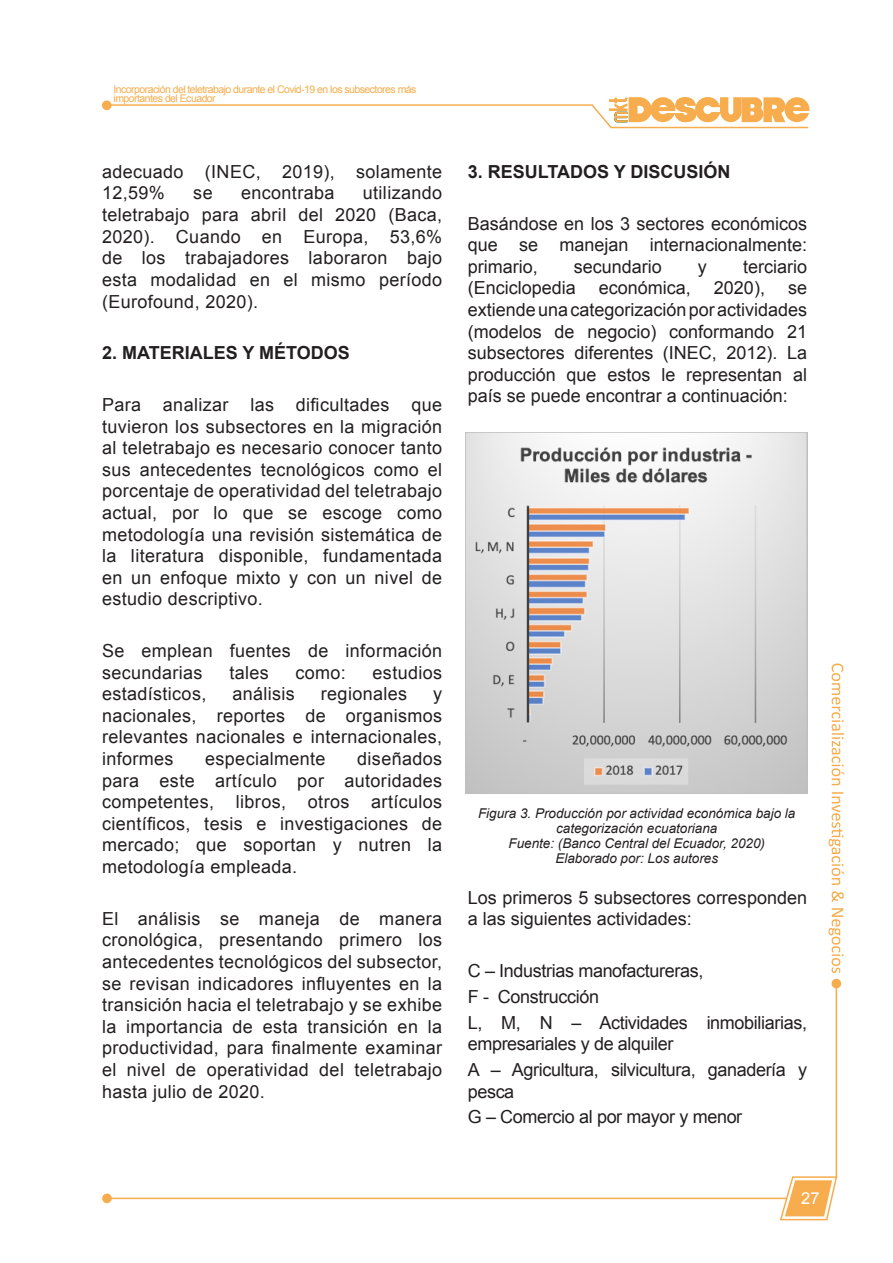
<style>
.page{position:relative;width:893px;height:1263px;background:#fff}
.page>*{position:absolute;margin:0;border:0;box-sizing:border-box;transform-origin:0 0}
.t1{font:18px/21.6px "Arial";letter-spacing:.02em;color:#231f20;text-align:justify}
.t2{font:18px/21.6px "Arial";letter-spacing:-.02em;color:#231f20}
.t3{font:18px/21.6px "Arial";color:#231f20}
.t4{font:700 18px "Arial";color:#231f20}
.t5{font:16.5px "Arial";color:#fff}
.t6{font:italic 13.5px/15px "Arial";color:#231f20;text-align:center}
.t7{font:10.5px/9px "Arial";letter-spacing:-.05em;color:#f7ad4d}
</style>
<div class="page">
<hr style="left:105px;top:1197px;width:682px;height:2px;background:#f7ad4d">
<hr style="left:836px;top:983px;width:1px;height:195px;background:#f7ad4d">
<svg style="left:779px;top:1175px;width:59px;height:46px"></svg>
<div style="left:102px;top:1193px;width:10px;height:10px;background:#f7ad4d;border-radius:50%"></div>
<div style="left:831px;top:979px;width:10px;height:9px;background:#f7ad4d;border-radius:50%"></div>
<svg style="left:828px;top:663px;width:16px;height:310px"></svg>
<svg style="left:106px;top:97px;width:704px;height:32px"></svg>
<div style="left:102px;top:100px;width:10px;height:10px;background:#f7ad4d;border-radius:50%"></div>
<img style="left:466px;top:433px;width:342px;height:360px">
<p class="t7" style="left:114px;top:85px;width:304px">Incorporación del teletrabajo durante el Covid-19 en los subsectores más importantes del Ecuador</p>
<p class="t1" style="left:102px;top:161px;width:342px">adecuado (INEC, 2019), solamente<br>12,59%</p>
<p class="t1" style="left:102px;top:183px;width:342px;text-indent:261px">utilizando teletrabajo para abril del 2020 (Baca, 2020). Cuando en Europa, 53,6% de los trabajadores laboraron bajo esta modalidad en el mismo período (Eurofound, 2020).</p>
<p class="t4" style="left:102px;top:341px;width:249px">2. MATERIALES Y MÉTODOS</p>
<p class="t1" style="left:102px;top:394px;width:342px">Para analizar las dificultades que tuvieron los subsectores en la migración al teletrabajo es necesario conocer tanto sus antecedentes tecnológicos como el porcentaje de operatividad del teletrabajo actual, por lo que se escoge como metodología una revisión sistemática de la literatura disponible, fundamentada en un enfoque mixto y con un nivel de estudio descriptivo.</p>
<p class="t1" style="left:102px;top:640px;width:342px">Se emplean fuentes de información secundarias</p>
<p class="t1" style="left:193px;top:183px;width:21px">se</p>
<p class="t1" style="left:241px;top:183px;width:95px">encontraba</p>
<p class="t1" style="left:229px;top:662px;width:41px">tales</p>
<p class="t1" style="left:295px;top:662px;width:52px">como:</p>
<p class="t1" style="left:373px;top:662px;width:71px">estudios</p>
<p class="t1" style="left:102px;top:683px;width:106px">estadísticos,</p>
<p class="t1" style="left:232px;top:683px;width:64px">análisis</p>
<p class="t1" style="left:321px;top:683px;width:88px">regionales</p>
<p class="t1" style="left:102px;top:683px;width:342px;text-indent:331px">y nacionales, reportes de organismos relevantes nacionales e internacionales, informes</p>
<p class="t1" style="left:102px;top:748px;width:342px;text-indent:255px">diseñados para este artículo por autoridades competentes, libros, otros artículos científicos, tesis e investigaciones de mercado; que soportan y nutren la metodología empleada.</p>
<p class="t1" style="left:102px;top:908px;width:342px">El análisis se maneja de manera cronológica, presentando primero los antecedentes tecnológicos del subsector, se revisan indicadores influyentes en la transición hacia el teletrabajo y se exhibe la importancia de esta transición en la productividad, para finalmente examinar el nivel de operatividad del teletrabajo hasta julio de 2020.</p>
<p class="t1" style="left:205px;top:748px;width:122px">especialmente</p>
<p class="t4" style="left:468px;top:160px;width:264px">3. RESULTADOS Y DISCUSIÓN</p>
<p class="t1" style="left:468px;top:213px;width:341px">Basándose en los 3 sectores económicos que se manejan internacionalmente: primario,</p>
<p class="t3" style="left:574px;top:256px;width:90px">secundario</p>
<p class="t1" style="left:698px;top:256px;width:10px">y</p>
<p class="t3" style="left:743px;top:256px;width:66px">terciario</p>
<p class="t3" style="left:468px;top:277px;width:110px">(Enciclopedia</p>
<p class="t3" style="left:599px;top:277px;width:94px">económica,</p>
<p class="t1" style="left:714px;top:277px;width:53px">2020),</p>
<p class="t1" style="left:468px;top:277px;width:341px;text-indent:320px">se extiende una categorización por actividades (modelos de negocio) conformando 21 subsectores diferentes (INEC, 2012). La producción que estos le representan al país se puede encontrar a continuación:</p>
<p class="t6" style="left:478px;top:806px;width:319px">Figura 3. Producción por actividad económica bajo la categorización ecuatoriana</p>
<p class="t6" style="left:508px;top:836px;width:258px">Fuente: (Banco Central del Ecuador, 2020)</p>
<p class="t6" style="left:555px;top:851px;width:164px">Elaborado por: Los autores</p>
<p class="t3" style="left:468px;top:886px;width:341px">Los primeros 5 subsectores corresponden a las siguientes actividades:</p>
<p class="t2" style="left:468px;top:960px;width:237px">C – Industrias manofactureras,</p>
<p class="t2" style="left:468px;top:986px;width:133px">F - Construcción</p>
<p class="t2" style="left:468px;top:1012px;width:341px">L, M, N – Actividades inmobiliarias, empresariales y de alquiler</p>
<p class="t2" style="left:468px;top:1059px;width:341px">A – Agricultura, silvicultura, ganadería y pesca</p>
<p class="t2" style="left:468px;top:1106px;width:276px">G – Comercio al por mayor y menor</p>
<p class="t5" style="left:801px;top:1187px;width:20px">27</p>
</div>
